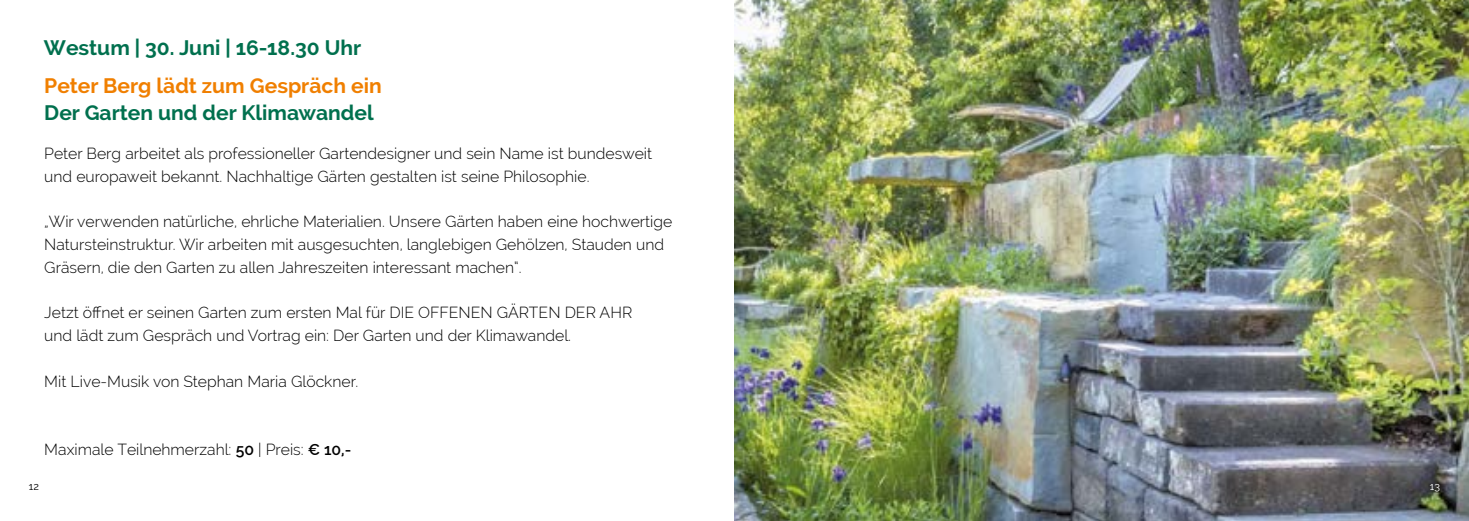
<style>
.page{position:relative;width:1469px;height:521px;background:#fff}
.page>*{position:absolute;margin:0;border:0;box-sizing:border-box;transform-origin:0 0}
.t1{font:700 21px "Raleway";color:#00704e}
.t2{font:700 21px "Raleway";color:#f07f00}
.t3{font:300 15.75px/22.8px "Raleway";color:#000}
.t4{font:10.5px "Raleway";color:#000}
.t5{font:10.5px "Raleway";color:#fff}
.s1{font-weight:600}
</style>
<div class="page">
<img style="left:734px;top:0;width:734px;height:521px">
<h1 class="t1" style="left:44px;top:36px;width:319px">Westum | 30. Juni | 16-18.30 Uhr</h1>
<h1 class="t2" style="left:44px;top:73px;width:339px">Peter Berg lädt zum Gespräch ein</h1>
<h1 class="t1" style="left:44px;top:100px;width:331px">Der Garten und der Klimawandel</h1>
<p class="t3" style="left:44px;top:142px;width:609px">Peter Berg arbeitet als professioneller Gartendesigner und sein Name ist bundesweit und europaweit bekannt. Nachhaltige Gärten gestalten ist seine Philosophie.</p>
<p class="t3" style="left:44px;top:210px;width:629px">„Wir verwenden natürliche, ehrliche Materialien. Unsere Gärten haben eine hochwertige<br>Natursteinstruktur. Wir arbeiten mit ausgesuchten, langlebigen Gehölzen, Stauden und<br>Gräsern, die den Garten zu allen Jahreszeiten interessant machen“.</p>
<p class="t3" style="left:44px;top:301px;width:589px">Jetzt öffnet er seinen Garten zum ersten Mal für DIE OFFENEN GÄRTEN DER AHR und lädt zum Gespräch und Vortrag ein: Der Garten und der Klimawandel.</p>
<p class="t3" style="left:44px;top:370px;width:315px">Mit Live-Musik von Stephan Maria Glöckner.</p>
<p class="t3" style="left:44px;top:438px;width:308px">Maximale Teilnehmerzahl: <span class="s1">50</span> | Preis: <span class="s1">€ 10,-</span></p>
<p class="t4" style="left:29px;top:480px;width:12px">12</p>
<p class="t5" style="left:1429px;top:480px;width:12px">13</p>
</div>
